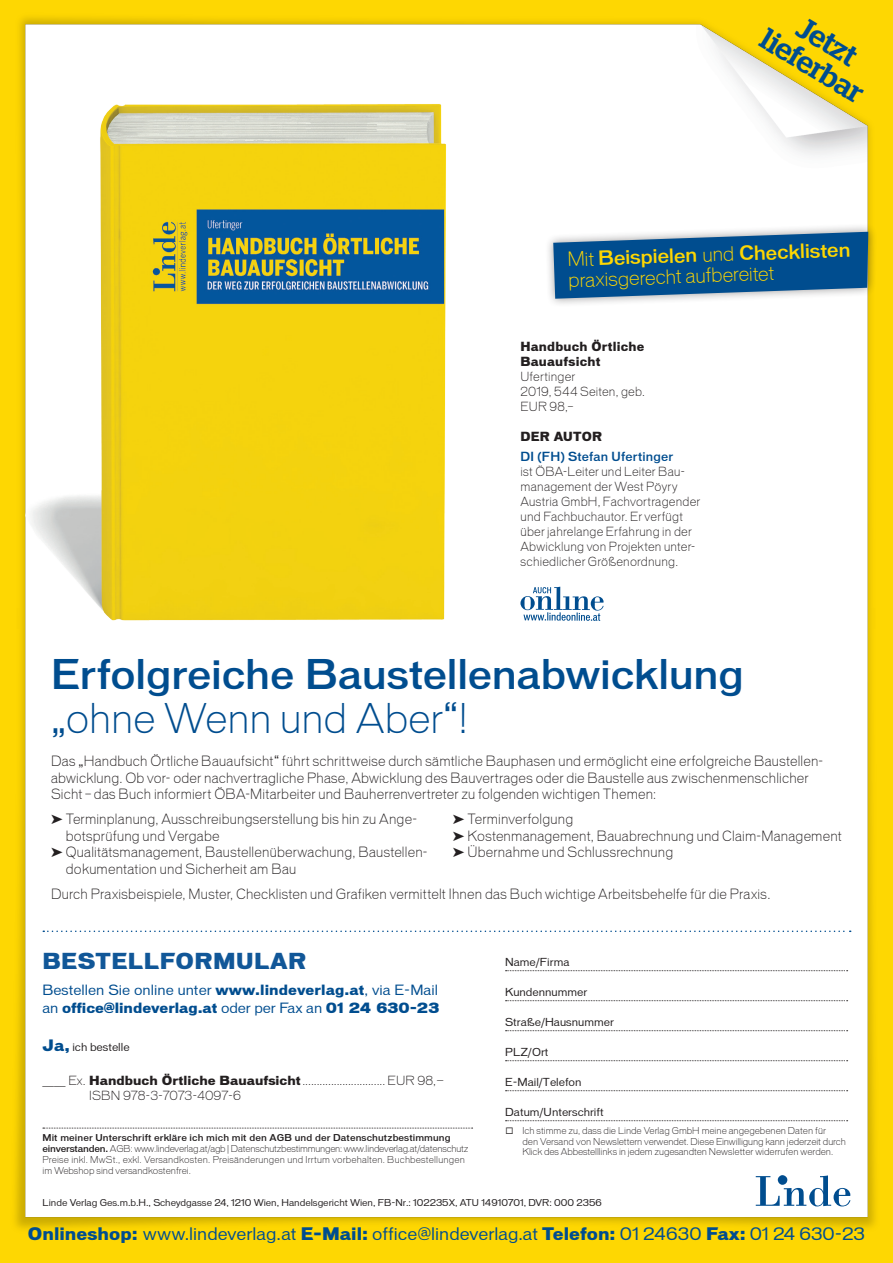
<style>
.page{position:relative;width:893px;height:1263px;background:#fff}
.page>*{position:absolute;margin:0;border:0;box-sizing:border-box;transform-origin:0 0}
.Headline{font:500 39px/43.5px "Vonnes";letter-spacing:-.005em;color:#004d8f}
.t1{font:500 30px/28.5px "Stag";color:#004d8f;text-align:center}
.t2{font:700 expanded 21px "Vonnes";letter-spacing:.02em;color:#115798}
.t3{font:300 18.75px/20.9px "Vonnes";color:#fed702}
.t4{font:16.5px "Vonnes";color:#004d8f}
.Fließtext{font:300 13.5px/16.5px "Vonnes";letter-spacing:.015em;color:#231f20;scale:.96 1}
.t5{font:700 expanded 13.5px/18px "Vonnes";letter-spacing:-.005em;color:#004d8f}
.Autorenbeschreibung{font:300 12px/15px "Vonnes";letter-spacing:.02em;color:#231f20;scale:.96 1}
.BS_Titel{font:300 12px/15px "Vonnes";color:#231f20}
.t6{font:700 expanded 12px/15px "Vonnes";letter-spacing:.015em;color:#231f20;scale:.96 1}
.t7{font:10.5px "Vonnes";color:#231f20}
.t8{font:300 9px/10.9px "Vonnes";color:#231f20}
.t9{font:9px "Vonnes";color:#231f20}
.s1{font-weight:500}
.s2{font-weight:500;color:#004d8f}
.s3{font-weight:300}
.s4{font-weight:400;font-stretch:normal}
.s5{font-weight:700;font-stretch:expanded;font-size:15px;color:#004d8f}
.s6{font-weight:700;font-stretch:expanded}
</style>
<div class="page">
<img style="left:0;top:0;width:893px;height:1263px">
<svg style="left:756px;top:1175px;width:94px;height:31px"></svg>
<svg style="left:43px;top:930px;width:808px;height:2px"></svg>
<svg style="left:506px;top:970px;width:342px;height:1px"></svg>
<svg style="left:506px;top:1000px;width:342px;height:1px"></svg>
<svg style="left:506px;top:1030px;width:342px;height:1px"></svg>
<svg style="left:506px;top:1060px;width:342px;height:1px"></svg>
<svg style="left:506px;top:1090px;width:342px;height:1px"></svg>
<svg style="left:506px;top:1120px;width:342px;height:1px"></svg>
<svg style="left:43px;top:1128px;width:430px;height:1px"></svg>
<img style="left:26px;top:34px;width:529px;height:597px">
<svg style="left:520px;top:587px;width:84px;height:34px"></svg>
<div style="left:544px;top:223px;width:333px;height:85px;background:#231f20;opacity:.44"></div>
<svg style="left:553px;top:232px;width:315px;height:67px"></svg>
<h2 class="t1" style="left:785px;top:-1px;width:116px;rotate:31deg">Jetzt lieferbar</h2>
<p class="t3" style="left:567px;top:249px;width:285px;rotate:-2deg">Mit <span class="s1">Beispielen</span> und <span class="s1">Checklisten </span>praxisgerecht aufbereitet</p>
<p class="t6" style="left:520px;top:339px;width:131px">Handbuch Örtliche<br>Bauaufsicht</p>
<p class="Autorenbeschreibung" style="left:520px;top:369px;width:59px">Ufertinger</p>
<p class="Autorenbeschreibung" style="left:520px;top:384px;width:131px">2019, 544 Seiten, geb.</p>
<p class="Autorenbeschreibung" style="left:520px;top:399px;width:56px">EUR 98,–</p>
<p class="t6" style="left:520px;top:429px;width:87px">DER AUTOR</p>
<p class="Autorenbeschreibung" style="left:520px;top:449px;width:189px"><span class="s2">DI (FH) Stefan Ufertinger<br></span>ist ÖBA-Leiter und Leiter Bau&shy;management der West Pöyry<br>Austria GmbH, Fachvortragender und Fachbuchautor. Er verfügt über jahrelange Erfahrung in der<br>Abwicklung von Projekten unter&shy;schiedlicher Größenordnung.</p>
<p class="Headline" style="left:51px;top:652px;width:694px">Erfolgreiche Baustellenabwicklung <span class="s3">„ohne Wenn und Aber“!</span></p>
<p class="Fließtext" style="left:51px;top:753px;width:804px">Das „Handbuch Örtliche Bauaufsicht“ führt schrittweise durch sämtliche Bauphasen und ermöglicht eine erfolgreiche Baustellen&shy;abwicklung. Ob vor- oder nachvertragliche Phase, Abwicklung des Bauvertrages oder die Baustelle aus zwischenmenschlicher<br>Sicht – das Buch informiert ÖBA-Mitarbeiter und Bauherrenvertreter zu folgenden wichtigen Themen:</p>
<p class="Fließtext" style="left:66px;top:811px;width:368px;text-indent:-15px">➤ Terminplanung, Ausschreibungserstellung bis hin zu Ange&shy;botsprüfung und Vergabe</p>
<p class="Fließtext" style="left:66px;top:844px;width:379px;text-indent:-15px">➤ Qualitätsmanagement, Baustellenüberwachung, Baustellen&shy;dokumentation und Sicherheit am Bau</p>
<p class="Fließtext" style="left:453px;top:811px;width:127px">➤ Terminverfolgung</p>
<p class="Fließtext" style="left:453px;top:827px;width:407px">➤ Kostenmanagement, Bauabrechnung und Claim-Management</p>
<p class="Fließtext" style="left:453px;top:844px;width:231px">➤ Übernahme und Schlussrechnung</p>
<p class="Fließtext" style="left:51px;top:885px;width:751px">Durch Praxisbeispiele, Muster, Checklisten und Grafiken vermittelt Ihnen das Buch wichtige Arbeitsbehelfe für die Praxis.</p>
<h3 class="t2" style="left:43px;top:948px;width:265px">BESTELLFORMULAR</h3>
<p class="t5" style="left:43px;top:981px;width:398px"><span class="s4">Bestellen Sie online unter</span> www.lindeverlag.at<span class="s4">, via E-Mail an</span> office@lindeverlag.at <span class="s4">oder per Fax an</span> 01 24 630-23</p>
<p class="t7" style="left:43px;top:1040px;width:89px"><span class="s5">Ja,</span> ich bestelle</p>
<p class="BS_Titel" style="left:89px;top:1073px;width:357px;text-indent:-47px">____ Ex. <span class="s6">Handbuch Örtliche Bauaufsicht</span> ............................. EUR 98,—<br>ISBN 978-3-7073-4097-6</p>
<p class="t7" style="left:505px;top:956px;width:66px">Name/Firma</p>
<p class="t7" style="left:505px;top:986px;width:84px">Kundennummer</p>
<p class="t7" style="left:505px;top:1016px;width:110px">Straße/Hausnummer</p>
<p class="t7" style="left:505px;top:1046px;width:45px">PLZ/Ort</p>
<p class="t7" style="left:505px;top:1076px;width:78px">E-Mail/Telefon</p>
<p class="t7" style="left:505px;top:1106px;width:100px">Datum/Unterschrift</p>
<p class="t8" style="left:43px;top:1132px;width:428px"><span class="s1">Mit meiner Unterschrift erkläre ich mich mit den AGB und der Datenschutzbestimmung einverstanden.</span> AGB: www.lindeverlag.at/agb | Datenschutzbestimmungen: www.lindeverlag.at/datenschutz Preise inkl. MwSt., exkl. Versandkosten. Preisänderungen und Irrtum vorbehalten. Buchbestellungen im Webshop sind versandkostenfrei.</p>
<p class="t8" style="left:522px;top:1125px;width:325px;line-height:10.5px;text-indent:-17px">◻ Ich stimme zu, dass die Linde Verlag GmbH meine angegebenen Daten für<br>den Versand von Newslettern verwendet. Diese Einwilligung kann jederzeit durch<br>Klick des Abbestelllinks in jedem zugesandten Newsletter widerrufen werden.</p>
<p class="t9" style="left:43px;top:1198px;width:561px">Linde Verlag Ges.m.b.H., Scheydgasse 24, 1210 Wien, Handelsgericht Wien, FB-Nr.: 102235X, ATU 14910701, DVR: 000 2356</p>
<p class="t4" style="left:28px;top:1224px;width:839px"><span class="s6">Onlineshop:</span> www.lindeverlag.at <span class="s6">E-Mail:</span> office@lindeverlag.at <span class="s6">Telefon:</span> 01 24630 <span class="s6">Fax:</span> 01 24 630-23</p>
</div>
